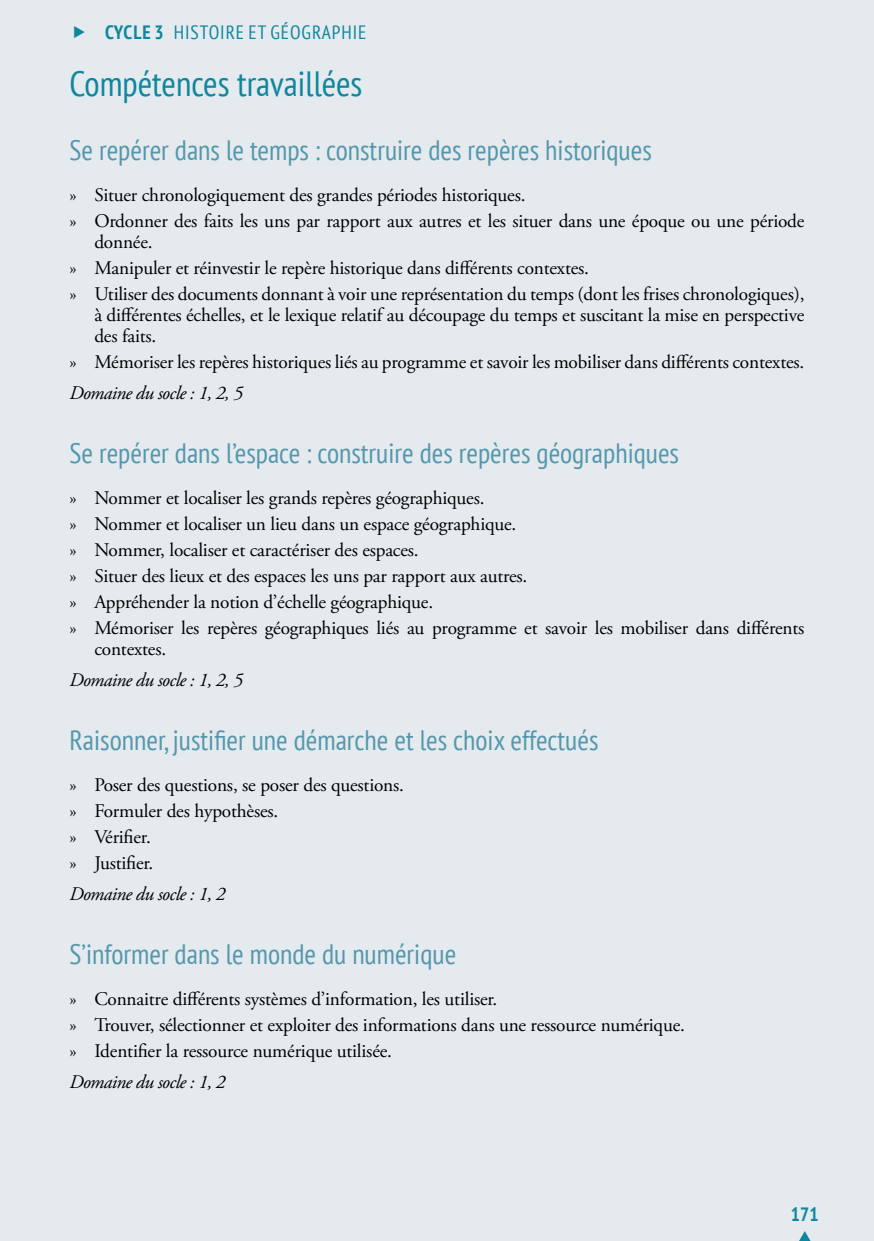
<style>
.page{position:relative;width:874px;height:1241px;background:#fff}
.page>*{position:absolute;margin:0;border:0;box-sizing:border-box;transform-origin:0 0}
.t1{font:condensed 35px "PT Sans";color:#0e869e}
.t2{font:condensed 28px "PT Sans";color:#5497ad}
.t3{font:19.25px/25.9px "Adobe Garamond Pro";letter-spacing:-.01em;color:#000}
.t4{font:italic 19.25px "Adobe Garamond Pro";letter-spacing:-.03em;color:#000}
.t5{font:condensed 19.25px "PT Sans";letter-spacing:.05em;color:#0e869e}
.t6{font:700 condensed 19.25px "PT Sans";color:#0e869e}
.s1{font-weight:700}
</style>
<div class="page">
<div style="left:0;top:0;width:873px;height:1240px;background:#e4eaee"></div>
<svg style="left:799px;top:1231px;width:11px;height:9px"></svg>
<p class="t5" style="left:105px;top:20px;width:255px"><span class="s1">Cycle 3</span> HISTOIRE ET GÉOGRAPHIE</p>
<h1 class="t1" style="left:69px;top:61px;width:294px">Compétences travaillées</h1>
<h2 class="t2" style="left:69px;top:132px;width:583px">Se repérer dans le temps : construire des repères historiques</h2>
<p class="t3" style="left:69px;top:182px;width:736px">» Situer chronologiquement des grandes périodes historiques.<br>» Ordonner des faits les uns par rapport aux autres et les situer dans une époque ou une période</p>
<p class="t3" style="left:69px;top:229px;width:736px;text-indent:25px">donnée.<br>» Manipuler et réinvestir le repère historique dans différents contextes.<br>» Utiliser des documents donnant à voir une représentation du temps (dont les frises chronologiques),</p>
<p class="t3" style="left:94px;top:305px;width:711px;line-height:21px">à différentes échelles, et le lexique relatif au découpage du temps et suscitant la mise en perspective des faits.</p>
<p class="t3" style="left:69px;top:349px;width:736px">» Mémoriser les repères historiques liés au programme et savoir les mobiliser dans différents contextes.</p>
<p class="t4" style="left:69px;top:381px;width:175px">Domaine du socle : 1, 2, 5</p>
<h2 class="t2" style="left:69px;top:435px;width:610px">Se repérer dans l’espace : construire des repères géographiques</h2>
<p class="t3" style="left:69px;top:485px;width:736px">» Nommer et localiser les grands repères géographiques.<br>» Nommer et localiser un lieu dans un espace géographique.<br>» Nommer, localiser et caractériser des espaces.<br>» Situer des lieux et des espaces les uns par rapport aux autres.<br>» Appréhender la notion d’échelle géographique.<br>» Mémoriser les repères géographiques liés au programme et savoir les mobiliser dans différents</p>
<p class="t3" style="left:94px;top:636px;width:73px">contextes.</p>
<p class="t4" style="left:69px;top:668px;width:175px">Domaine du socle : 1, 2, 5</p>
<h2 class="t2" style="left:69px;top:722px;width:530px">Raisonner, justifier une démarche et les choix effectués</h2>
<p class="t3" style="left:69px;top:772px;width:336px">» Poser des questions, se poser des questions. » Formuler des hypothèses.<br>» Vérifier.<br>» Justifier.</p>
<p class="t4" style="left:69px;top:881px;width:157px">Domaine du socle : 1, 2</p>
<h2 class="t2" style="left:69px;top:935px;width:388px">S’informer dans le monde du numérique</h2>
<p class="t3" style="left:69px;top:986px;width:616px">» Connaitre différents systèmes d’information, les utiliser.<br>» Trouver, sélectionner et exploiter des informations dans une ressource numérique. » Identifier la ressource numérique utilisée.</p>
<p class="t4" style="left:69px;top:1069px;width:157px">Domaine du socle : 1, 2</p>
<p class="t6" style="left:790px;top:1201px;width:29px">171</p>
</div>
